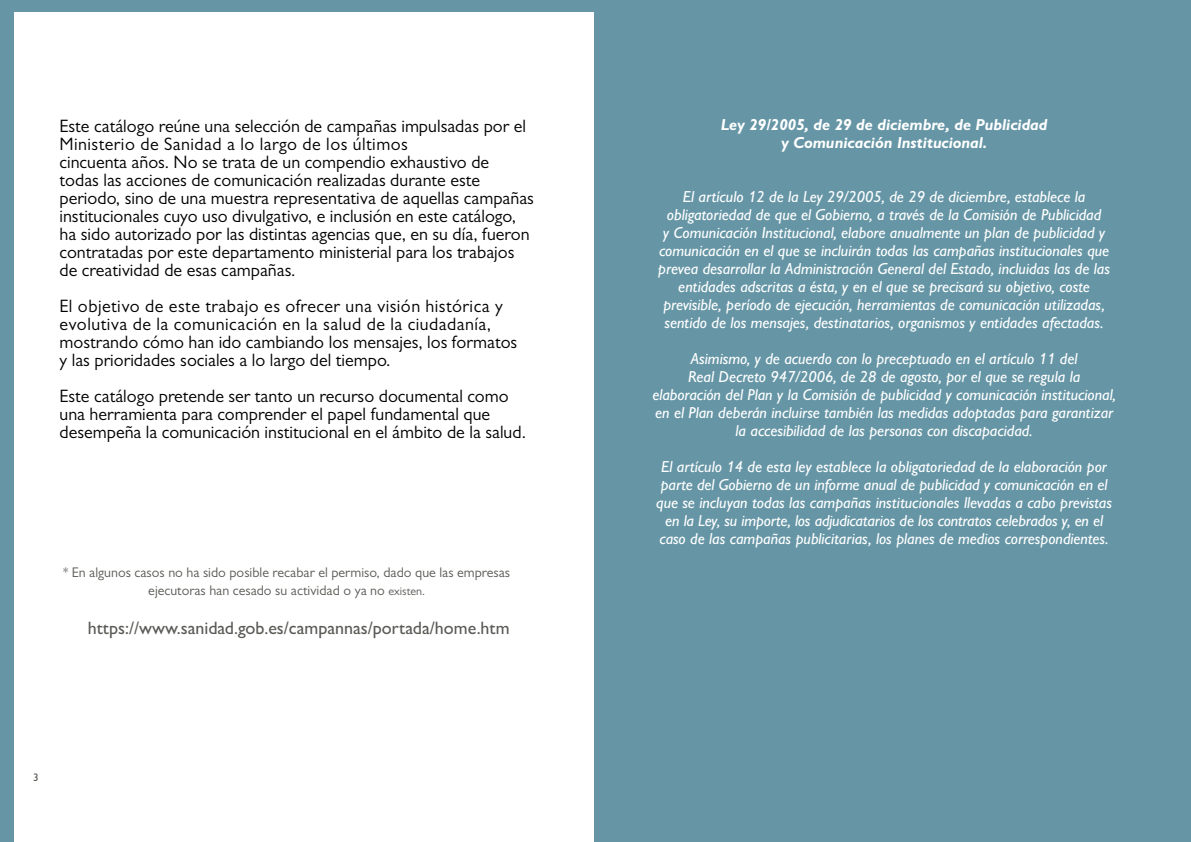
<style>
.page{position:relative;width:1191px;height:842px;background:#fff}
.page>*{position:absolute;margin:0;border:0;box-sizing:border-box;transform-origin:0 0}
.t1{font:18px/18px "Gill Sans";color:#000}
.t2{font:18px/18px "Gill Sans";letter-spacing:.025em;color:#000}
.t3{font:500 18px "Gill Sans";color:#5a5a56}
.t4{font:italic 500 16px/18px "Gill Sans";color:#fff;text-align:center}
.t5{font:italic 700 16px/18px "Gill Sans";color:#fff;text-align:center}
.t6{font:14px/18px "Gill Sans";color:#5a5a56;text-align:center}
.t7{font:500 11px "Gill Sans";color:#5a5a56}
.s1{font-size:12px}
</style>
<div class="page">
<div style="left:0;top:0;width:1191px;height:12px;background:#6696a6"></div>
<div style="left:0;top:0;width:14px;height:842px;background:#6696a6"></div>
<div style="left:594px;top:0;width:597px;height:842px;background:#6696a6"></div>
<p class="t1" style="left:60px;top:117px;width:476px">Este catálogo reúne una selección de campañas impulsadas por el Ministerio de Sanidad a lo largo de los últimos<br>cincuenta años. No se trata de un compendio exhaustivo de<br>todas las acciones de comunicación realizadas durante este periodo, sino de una muestra representativa de aquellas campañas institucionales cuyo uso divulgativo, e inclusión en este catálogo, ha sido autorizado por las distintas agencias que, en su día, fueron contratadas por este departamento ministerial para los trabajos de creatividad de esas campañas.</p>
<p class="t2" style="left:60px;top:297px;width:459px">El objetivo de este trabajo es ofrecer una visión histórica y evolutiva de la comunicación en la salud de la ciudadanía, mostrando cómo han ido cambiando los mensajes, los formatos y las prioridades sociales a lo largo del tiempo.</p>
<p class="t1" style="left:60px;top:387px;width:468px">Este catálogo pretende ser tanto un recurso documental como una herramienta para comprender el papel fundamental que desempeña la comunicación institucional en el ámbito de la salud.</p>
<p class="t6" style="left:63px;top:563px;width:448px">* En algunos casos no ha sido posible recabar el permiso, dado que las empresas ejecutoras han cesado su actividad o ya no <span class="s1">existen.</span></p>
<p class="t3" style="left:88px;top:617px;width:423px">https://www.sanidad.gob.es/campannas/portada/home.htm</p>
<p class="t7" style="left:33px;top:771px;width:7px">3</p>
<p class="t5" style="left:720px;top:116px;width:328px">Ley 29/2005, de 29 de diciembre, de Publicidad y Comunicación Institucional.</p>
<p class="t4" style="left:658px;top:188px;width:453px">El artículo 12 de la Ley 29/2005, de 29 de diciembre, establece la obligatoriedad de que el Gobierno, a través de la Comisión de Publicidad<br>y Comunicación Institucional, elabore anualmente un plan de publicidad y comunicación en el que se incluirán todas las campañas institucionales que prevea desarrollar la Administración General del Estado, incluidas las de las entidades adscritas a ésta, y en el que se precisará su objetivo, coste previsible, período de ejecución, herramientas de comunicación utilizadas, sentido de los mensajes, destinatarios, organismos y entidades afectadas.</p>
<p class="t4" style="left:652px;top:350px;width:465px">Asimismo, y de acuerdo con lo preceptuado en el artículo 11 del<br>Real Decreto 947/2006, de 28 de agosto, por el que se regula la elaboración del Plan y la Comisión de publicidad y comunicación institucional, en el Plan deberán incluirse también las medidas adoptadas para garantizar la accesibilidad de las personas con discapacidad.</p>
<p class="t4" style="left:656px;top:458px;width:457px">El artículo 14 de esta ley establece la obligatoriedad de la elaboración por parte del Gobierno de un informe anual de publicidad y comunicación en el que se incluyan todas las campañas institucionales llevadas a cabo previstas en la Ley, su importe, los adjudicatarios de los contratos celebrados y, en el caso de las campañas publicitarias, los planes de medios correspondientes.</p>
</div>
